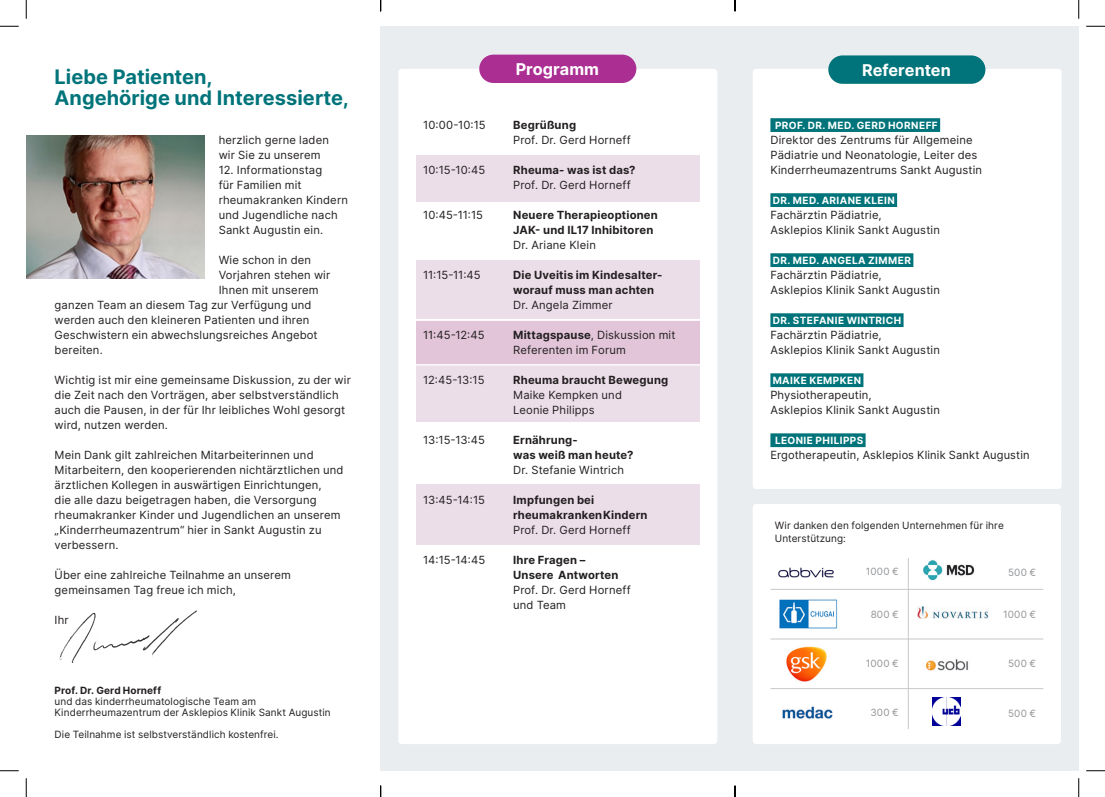
<style>
.page{position:relative;width:1105px;height:797px;background:#fff}
.page>*{position:absolute;margin:0;border:0;box-sizing:border-box;transform-origin:0 0}
.News_INTER_14_Bd_gruen{font:700 20px/21.2px "Inter";color:#00747a}
.News_INTER_14_Bd_gruen-2{font:700 16.25px "Inter";color:#fff}
.FLIESS_Inter_9_pt{font:11.25px/15px "Inter";letter-spacing:.015em;color:#231f20}
.FLIESS_Inter_9_pt-2{font:700 11.25px/15px "Inter";letter-spacing:.015em;color:#231f20}
.FLIESS_Inter_8_pt{font:10px/11.2px "Inter";letter-spacing:.01em;color:#231f20}
.FLIESS_Inter_9_pt-3{font:700 10px "Inter";letter-spacing:.045em;color:#fff}
.FLIESS_Inter_8_pt-2{font:10px "Inter";letter-spacing:.02em;color:#939598}
.s1{font-weight:700}
.s2{font-weight:400}
</style>
<div class="page">
<div style="left:381px;top:26px;width:698px;height:744px;background:#e9edf0"></div>
<div style="left:753px;top:504px;width:308px;height:240px;background:#fff;border-radius:4px"></div>
<div style="left:398px;top:69px;width:319px;height:675px;background:#fff;border-radius:4px"></div>
<div style="left:753px;top:69px;width:308px;height:420px;background:#fff;border-radius:3px"></div>
<div style="left:770px;top:118px;width:170px;height:14px;background:#00747a"></div>
<div style="left:770px;top:193px;width:127px;height:14px;background:#00747a"></div>
<div style="left:770px;top:253px;width:143px;height:14px;background:#00747a"></div>
<div style="left:770px;top:313px;width:133px;height:14px;background:#00747a"></div>
<div style="left:770px;top:373px;width:93px;height:14px;background:#00747a"></div>
<div style="left:770px;top:433px;width:96px;height:14px;background:#00747a"></div>
<img style="left:26px;top:135px;width:178px;height:144px">
<div style="left:416px;top:364px;width:283px;height:58px;background:#ecdee9"></div>
<img style="left:59px;top:610px;width:138px;height:53px">
<div style="left:479px;top:55px;width:157px;height:28px;background:#ab2e92;border-radius:14px"></div>
<div style="left:416px;top:155px;width:283px;height:46px;background:#ecdee9"></div>
<div style="left:416px;top:260px;width:283px;height:59px;background:#ecdee9"></div>
<div style="left:416px;top:484px;width:283px;height:60px;background:#ecdee9"></div>
<div style="left:416px;top:320px;width:283px;height:44px;background:#e2c5d9"></div>
<div style="left:828px;top:55px;width:157px;height:29px;background:#00747a;border-radius:14px"></div>
<img style="left:781px;top:639px;width:52px;height:43px">
<img style="left:926px;top:659px;width:42px;height:12px">
<img style="left:932px;top:697px;width:28px;height:28px">
<img style="left:779px;top:599px;width:59px;height:30px">
<img style="left:782px;top:706px;width:51px;height:13px">
<img style="left:917px;top:606px;width:72px;height:13px">
<img style="left:778px;top:567px;width:56px;height:11px">
<img style="left:923px;top:560px;width:52px;height:21px">
<hr style="left:404px;top:319px;width:303px;height:2px;background:#fff">
<hr style="left:404px;top:364px;width:303px;height:1px;background:#fff">
<hr style="left:770px;top:589px;width:273px;height:1px;background:#c7c8ca">
<hr style="left:770px;top:638px;width:273px;height:1px;background:#c7c8ca">
<hr style="left:770px;top:688px;width:273px;height:1px;background:#c7c8ca">
<hr style="left:908px;top:558px;width:1px;height:171px;background:#c7c8ca">
<svg style="left:0;top:25px;width:19px;height:2px"></svg>
<svg style="left:1086px;top:25px;width:19px;height:2px"></svg>
<svg style="left:0;top:770px;width:19px;height:1px"></svg>
<svg style="left:1086px;top:770px;width:19px;height:1px"></svg>
<svg style="left:25px;top:0;width:2px;height:19px"></svg>
<svg style="left:25px;top:778px;width:2px;height:19px"></svg>
<svg style="left:1078px;top:0;width:1px;height:19px"></svg>
<svg style="left:1078px;top:778px;width:1px;height:19px"></svg>
<svg style="left:380px;top:785px;width:1px;height:12px"></svg>
<svg style="left:734px;top:0;width:2px;height:11px"></svg>
<svg style="left:734px;top:785px;width:2px;height:12px"></svg>
<p class="News_INTER_14_Bd_gruen" style="left:55px;top:65px;width:296px">Liebe Patienten,<br>Angehörige und Interessierte,</p>
<p class="FLIESS_Inter_9_pt" style="left:219px;top:132px;width:112px">herzlich gerne laden wir Sie zu unserem</p>
<p class="FLIESS_Inter_9_pt" style="left:219px;top:162px;width:131px">12. Informationstag<br>für Familien mit rheumakranken Kindern und Jugendliche nach<br>Sankt Augustin ein.</p>
<p class="FLIESS_Inter_9_pt" style="left:219px;top:252px;width:94px">Wie schon in den</p>
<p class="FLIESS_Inter_9_pt" style="left:219px;top:267px;width:113px">Vorjahren stehen wir</p>
<p class="FLIESS_Inter_9_pt" style="left:219px;top:282px;width:102px">Ihnen mit unserem</p>
<p class="FLIESS_Inter_9_pt" style="left:55px;top:297px;width:258px">ganzen Team an diesem Tag zur Verfügung und</p>
<p class="FLIESS_Inter_9_pt" style="left:55px;top:312px;width:256px">werden auch den kleineren Patienten und ihren</p>
<p class="FLIESS_Inter_9_pt" style="left:55px;top:327px;width:265px">Geschwistern ein abwechslungsreiches Angebot</p>
<p class="FLIESS_Inter_9_pt" style="left:55px;top:342px;width:50px">bereiten.</p>
<p class="FLIESS_Inter_9_pt" style="left:55px;top:372px;width:298px">Wichtig ist mir eine gemeinsame Diskussion, zu der wir die Zeit nach den Vorträgen, aber selbstverständlich auch die Pausen, in der für Ihr leibliches Wohl gesorgt wird, nutzen werden.</p>
<p class="FLIESS_Inter_9_pt" style="left:55px;top:447px;width:290px">Mein Dank gilt zahlreichen Mitarbeiterinnen und Mitarbeitern, den kooperierenden nichtärztlichen und ärztlichen Kollegen in auswärtigen Einrichtungen,<br>die alle dazu beigetragen haben, die Versorgung rheumakranker Kinder und Jugendlichen an unserem „Kinderrheumazentrum“ hier in Sankt Augustin zu verbessern.</p>
<p class="FLIESS_Inter_9_pt" style="left:55px;top:567px;width:238px">Über eine zahlreiche Teilnahme an unserem gemeinsamen Tag freue ich mich,</p>
<p class="FLIESS_Inter_9_pt" style="left:55px;top:612px;width:16px">Ihr</p>
<p class="FLIESS_Inter_8_pt" style="left:55px;top:684px;width:278px"><span class="s1">Prof. Dr. Gerd Horneff<br></span>und das kinderrheumatologische Team am<br>Kinderrheumazentrum der Asklepios Klinik Sankt Augustin</p>
<p class="FLIESS_Inter_8_pt" style="left:55px;top:728px;width:226px">Die Teilnahme ist selbstverständlich kostenfrei.</p>
<p class="News_INTER_14_Bd_gruen-2" style="left:516px;top:57px;width:85px">Programm</p>
<p class="FLIESS_Inter_9_pt" style="left:423px;top:117px;width:64px">10:00-10:15</p>
<p class="FLIESS_Inter_9_pt" style="left:513px;top:117px;width:119px"><span class="s1">Begrüßung<br></span>Prof. Dr. Gerd Horneff</p>
<p class="FLIESS_Inter_9_pt" style="left:423px;top:162px;width:64px">10:15-10:45</p>
<p class="FLIESS_Inter_9_pt" style="left:513px;top:162px;width:124px"><span class="s1">Rheuma- was ist das?<br></span>Prof. Dr. Gerd Horneff</p>
<p class="FLIESS_Inter_9_pt" style="left:423px;top:207px;width:61px">10:45-11:15</p>
<p class="FLIESS_Inter_9_pt-2" style="left:513px;top:207px;width:146px">Neuere Therapieoptionen<br>JAK- und IL17 Inhibitoren<br><span class="s2">Dr. Ariane Klein</span></p>
<p class="FLIESS_Inter_9_pt" style="left:423px;top:267px;width:59px">11:15-11:45</p>
<p class="FLIESS_Inter_9_pt-2" style="left:513px;top:267px;width:151px">Die Uveitis im Kindesalter&shy;worauf muss man achten<br><span class="s2">Dr. Angela Zimmer</span></p>
<p class="FLIESS_Inter_9_pt" style="left:423px;top:327px;width:63px">11:45-12:45</p>
<p class="FLIESS_Inter_9_pt" style="left:513px;top:327px;width:164px"><span class="s1">Mittagspause</span>, Diskussion mit<br>Referenten im Forum</p>
<p class="FLIESS_Inter_9_pt" style="left:423px;top:372px;width:63px">12:45-13:15</p>
<p class="FLIESS_Inter_9_pt" style="left:513px;top:372px;width:157px"><span class="s1">Rheuma braucht Bewegung<br></span>Maike Kempken und<br>Leonie Philipps</p>
<p class="FLIESS_Inter_9_pt" style="left:423px;top:432px;width:63px">13:15-13:45</p>
<p class="FLIESS_Inter_9_pt-2" style="left:513px;top:432px;width:122px">Ernährung-<br>was weiß man heute?<br><span class="s2">Dr. Stefanie Wintrich</span></p>
<p class="FLIESS_Inter_9_pt" style="left:423px;top:492px;width:63px">13:45-14:15</p>
<p class="FLIESS_Inter_9_pt-2" style="left:513px;top:492px;width:136px">Impfungen bei rheumakrankenKindern<br><span class="s2">Prof. Dr. Gerd Horneff</span></p>
<p class="FLIESS_Inter_9_pt" style="left:423px;top:552px;width:64px">14:15-14:45</p>
<p class="FLIESS_Inter_9_pt-2" style="left:513px;top:552px;width:119px">Ihre Fragen –<br>Unsere Antworten<br><span class="s2">Prof. Dr. Gerd Horneff und Team</span></p>
<p class="News_INTER_14_Bd_gruen-2" style="left:862px;top:57px;width:90px">Referenten</p>
<p class="FLIESS_Inter_9_pt-3" style="left:775px;top:118px;width:164px">PROF. DR. MED. GERD HORNEFF</p>
<p class="FLIESS_Inter_9_pt" style="left:770px;top:132px;width:213px">Direktor des Zentrums für Allgemeine<br>Pädiatrie und Neonatologie, Leiter des<br>Kinderrheumazentrums Sankt Augustin</p>
<p class="FLIESS_Inter_9_pt-3" style="left:773px;top:193px;width:123px">DR. MED. ARIANE KLEIN</p>
<p class="FLIESS_Inter_9_pt" style="left:770px;top:207px;width:171px">Fachärztin Pädiatrie,<br>Asklepios Klinik Sankt Augustin</p>
<p class="FLIESS_Inter_9_pt-3" style="left:773px;top:253px;width:140px">DR. MED. ANGELA ZIMMER</p>
<p class="FLIESS_Inter_9_pt" style="left:770px;top:267px;width:171px">Fachärztin Pädiatrie,<br>Asklepios Klinik Sankt Augustin</p>
<p class="FLIESS_Inter_9_pt-3" style="left:773px;top:313px;width:130px">DR. STEFANIE WINTRICH</p>
<p class="FLIESS_Inter_9_pt" style="left:770px;top:327px;width:171px">Fachärztin Pädiatrie,<br>Asklepios Klinik Sankt Augustin</p>
<p class="FLIESS_Inter_9_pt-3" style="left:773px;top:373px;width:90px">MAIKE KEMPKEN</p>
<p class="FLIESS_Inter_9_pt" style="left:770px;top:387px;width:171px">Physiotherapeutin,<br>Asklepios Klinik Sankt Augustin</p>
<p class="FLIESS_Inter_9_pt-3" style="left:775px;top:433px;width:90px">LEONIE PHILIPPS</p>
<p class="FLIESS_Inter_9_pt" style="left:770px;top:447px;width:261px">Ergotherapeutin, Asklepios Klinik Sankt Augustin</p>
<p class="FLIESS_Inter_8_pt" style="left:775px;top:518px;width:230px;line-height:13.8px">Wir danken den folgenden Unternehmen für ihre<br>Unterstützung:</p>
<p class="FLIESS_Inter_8_pt-2" style="left:866px;top:564px;width:35px">1000 €</p>
<p class="FLIESS_Inter_8_pt-2" style="left:871px;top:606px;width:30px">800 €</p>
<p class="FLIESS_Inter_8_pt-2" style="left:1008px;top:564px;width:30px">500 €</p>
<p class="FLIESS_Inter_8_pt-2" style="left:1003px;top:607px;width:35px">1000 €</p>
<p class="FLIESS_Inter_8_pt-2" style="left:866px;top:656px;width:35px">1000 €</p>
<p class="FLIESS_Inter_8_pt-2" style="left:870px;top:705px;width:30px">300 €</p>
<p class="FLIESS_Inter_8_pt-2" style="left:1008px;top:656px;width:30px">500 €</p>
<p class="FLIESS_Inter_8_pt-2" style="left:1008px;top:705px;width:30px">500 €</p>
</div>
